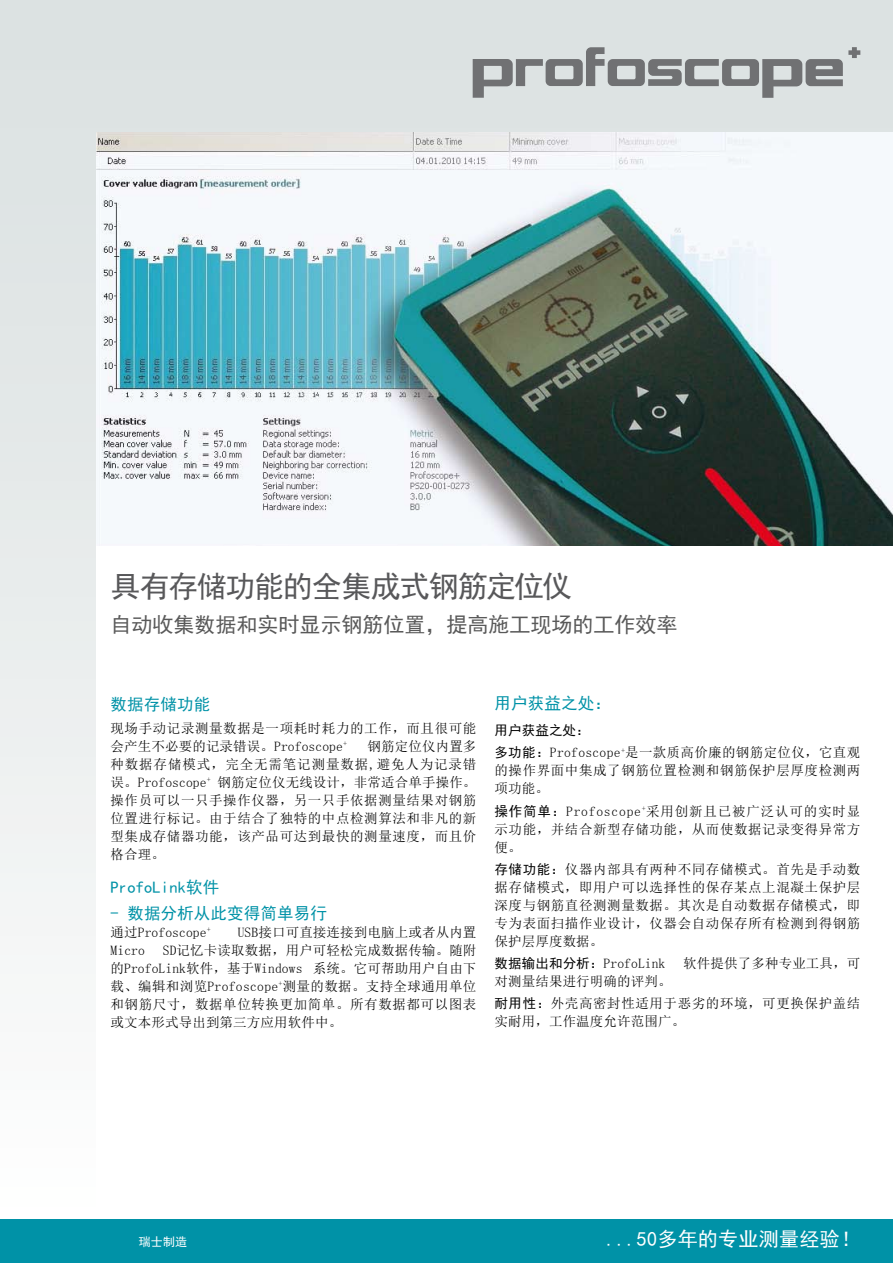
<style>
.page{position:relative;width:893px;height:1263px;background:#fff}
.page>*{position:absolute;margin:0;border:0;box-sizing:border-box;transform-origin:0 0}
.t1{font:30px "Sim Hei";letter-spacing:-.04em;color:#58585a}
.t2{font:21px "Sim Hei";color:#595959}
.t3{font:20.1px "Sim Hei";letter-spacing:.01em;color:#fff}
.t4{font:16.5px "Sim Hei";letter-spacing:.01em;color:#0092a7}
.t5{font:13.5px/18px "Sim Sun";letter-spacing:.045em;color:#000;text-align:justify}
.t6{font:13.5px "Sim Sun";letter-spacing:.01em;color:#000}
.t7{font:13.5px "Sim Hei";letter-spacing:.01em;color:#000}
.t8{font:12px "Sim Hei";color:#fff}
.s1{font-family:"Sim Hei"}
</style>
<div class="page">
<div style="left:0;top:0;width:893px;height:1220px;background:linear-gradient(to bottom,#d9dfe0,#fdfdfd)"></div>
<div style="left:0;top:1220px;width:893px;height:43px;background:#0092a7"></div>
<svg style="left:473px;top:47px;width:387px;height:51px;background:#b5b9ba"></svg>
<div style="left:97px;top:133px;width:796px;height:1079px;background:#fff"></div>
<img style="left:97px;top:133px;width:796px;height:413px">
<h1 class="t1" style="left:111px;top:571px;width:463px">具有存储功能的全集成式钢筋定位仪</h1>
<h2 class="t2" style="left:111px;top:614px;width:569px">自动收集数据和实时显示钢筋位置，提高施工现场的工作效率</h2>
<p class="t4" style="left:111px;top:696px;width:101px">数据存储功能</p>
<p class="t5" style="left:111px;top:719px;width:367px">现场手动记录测量数据是一项耗时耗力的工作，而且很可能会产生不必要的记录错误。Profoscope<sup>+</sup></p>
<p class="t5" style="left:111px;top:737px;width:367px;text-indent:257px">钢筋定位仪内置多种数据存储模式，完全无需笔记测量数据,避免人为记录错误。Profoscope<sup>+</sup> 钢筋定位仪无线设计，非常适合单手操作。操作员可以一只手操作仪器，另一只手依据测量结果对钢筋位置进行标记。由于结合了独特的中点检测算法和非凡的新型集成存储器功能，该产品可达到最快的测量速度，而且价格合理。</p>
<p class="t4" style="left:111px;top:879px;width:110px">ProfoLink软件</p>
<p class="t4" style="left:111px;top:904px;width:218px">- 数据分析从此变得简单易行</p>
<p class="t6" style="left:111px;top:925px;width:102px">通过Profoscope<sup>+</sup></p>
<p class="t6" style="left:238px;top:925px;width:240px">USB接口可直接连接到电脑上或者从内置</p>
<p class="t5" style="left:111px;top:941px;width:36px">Micro</p>
<p class="t5" style="left:111px;top:941px;width:367px;text-indent:52px">SD记忆卡读取数据，用户可轻松完成数据传输。随附的ProfoLink软件，基于Windows 系统。它可帮助用户自由下载、编辑和浏览Profoscope<sup>+</sup>测量的数据。支持全球通用单位和钢筋尺寸，数据单位转换更加简单。所有数据都可以图表或文本形式导出到第三方应用软件中。</p>
<p class="t4" style="left:494px;top:694px;width:118px">用户获益之处：</p>
<p class="t7" style="left:494px;top:724px;width:97px">用户获益之处：</p>
<p class="t5" style="left:494px;top:744px;width:367px"><span class="s1">多功能：</span>Profoscope<sup>+</sup>是一款质高价廉的钢筋定位仪，它直观的操作界面中集成了钢筋位置检测和钢筋保护层厚度检测两项功能。</p>
<p class="t5" style="left:494px;top:802px;width:367px"><span class="s1">操作简单：</span>Profoscope<sup>+</sup>采用创新且已被广泛认可的实时显示功能，并结合新型存储功能，从而使数据记录变得异常方便。</p>
<p class="t5" style="left:494px;top:860px;width:367px"><span class="s1">存储功能：</span>仪器内部具有两种不同存储模式。首先是手动数据存储模式，即用户可以选择性的保存某点上混凝土保护层深度与钢筋直径测测量数据。其次是自动数据存储模式，即专为表面扫描作业设计，仪器会自动保存所有检测到得钢筋保护层厚度数据。</p>
<p class="t6" style="left:494px;top:956px;width:172px"><span class="s1">数据输出和分析：</span>ProfoLink</p>
<p class="t6" style="left:683px;top:956px;width:179px">软件提供了多种专业工具，可</p>
<p class="t5" style="left:494px;top:970px;width:367px;line-height:22.2px">对测量结果进行明确的评判。<br><span class="s1">耐用性：</span>外壳高密封性适用于恶劣的环境，可更换保护盖结</p>
<p class="t6" style="left:494px;top:1015px;width:192px">实耐用，工作温度允许范围广。</p>
<p class="t8" style="left:139px;top:1236px;width:50px">瑞士制造</p>
<h3 class="t3" style="left:606px;top:1229px;width:256px">...50多年的专业测量经验！</h3>
</div>
